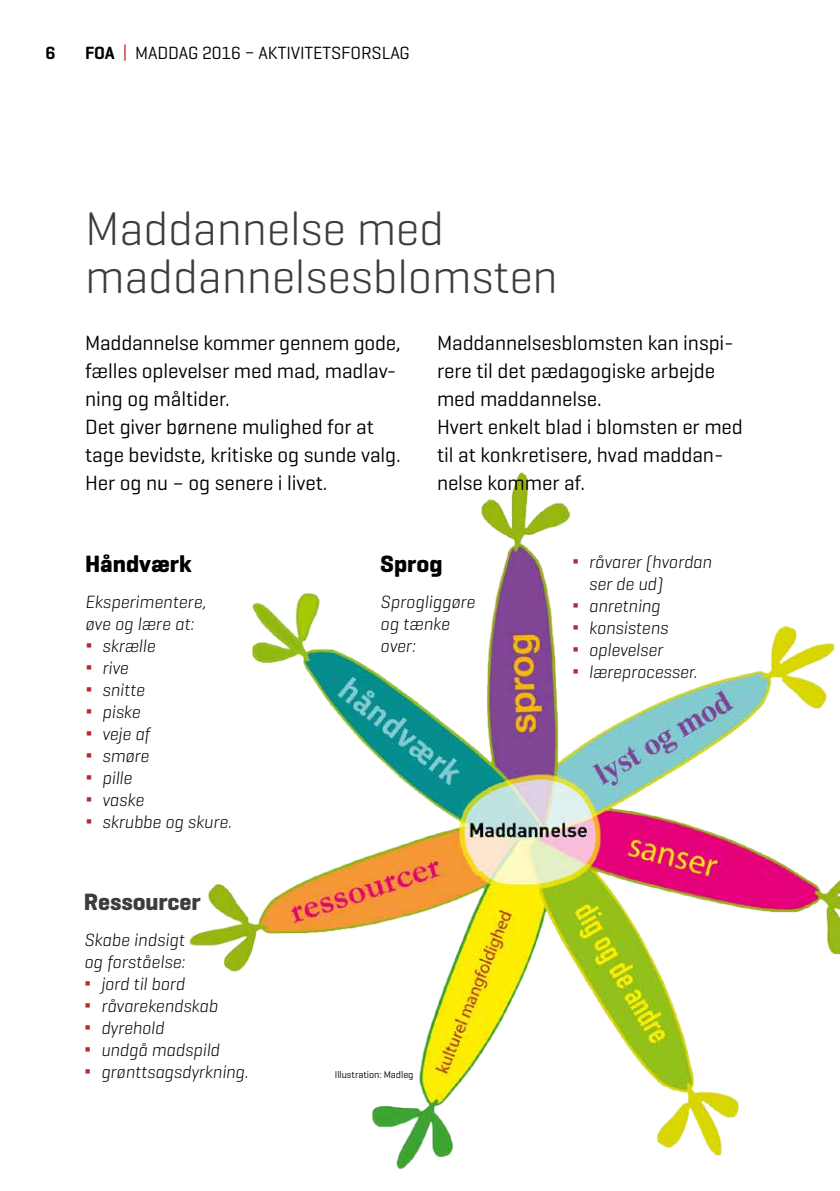
<style>
.page{position:relative;width:840px;height:1191px;background:#fff}
.page>*{position:absolute;margin:0;border:0;box-sizing:border-box;transform-origin:0 0}
.t1{font:300 48px/48px "Geogrotesque";letter-spacing:-.005em;color:#3c3c3b}
.t2{font:700 24px "Geogrotesque";color:#000}
.t3{font:700 24px "Geogrotesque";letter-spacing:-.005em;color:#3c3c3b}
.t4{font:21px/28px "Geogrotesque";letter-spacing:-.005em;color:#000}
.t5{font:italic 300 18px/22px "Geogrotesque";letter-spacing:-.005em;color:#000}
.t6{font:18px "Geogrotesque";letter-spacing:-.005em;color:#000}
.t7{font:600 18px "Geogrotesque";color:#000}
.t8{font:10px "Geogrotesque";letter-spacing:-.005em;color:#000}
.s1{font-weight:600}
.s2{color:#ba2a30}
.s3{font-weight:400;font-style:normal;font-size:21px;color:#ba2a30}
</style>
<div class="page">
<img style="left:189px;top:472px;width:650px;height:698px">
<p class="t7" style="left:45px;top:42px;width:12px">6</p>
<p class="t6" style="left:85px;top:42px;width:326px"><span class="s1">FOA</span> <span class="s2">|</span> MADDAG 2016 – AKTIVITETSFORSLAG</p>
<h1 class="t1" style="left:85px;top:203px;width:474px">Maddannelse med maddannelsesblomsten</h1>
<p class="t4" style="left:85px;top:328px;width:317px">Maddannelse kommer gennem gode, fælles oplevelser med mad, madlav&shy;ning og måltider.<br>Det giver børnene mulighed for at tage bevidste, kritiske og sunde valg.<br>Her og nu – og senere i livet.</p>
<p class="t4" style="left:437px;top:328px;width:307px">Maddannelsesblomsten kan inspi-- rere til det pædagogiske arbejde med maddannelse.<br>Hvert enkelt blad i blomsten er med til at konkretisere, hvad maddan&shy;nelse kommer af.</p>
<p class="t2" style="left:85px;top:549px;width:108px">Håndværk</p>
<p class="t5" style="left:85px;top:590px;width:148px">Eksperimentere, øve og lære at:<br><span class="s3">∆</span> skrælle<br><span class="s3">∆</span> rive<br><span class="s3">∆</span> snitte<br><span class="s3">∆</span> piske<br><span class="s3">∆</span> veje af<br><span class="s3">∆</span> smøre<br><span class="s3">∆</span> pille<br><span class="s3">∆</span> vaske<br><span class="s3">∆</span> skrubbe og skure.</p>
<p class="t3" style="left:84px;top:886px;width:118px">Ressourcer</p>
<p class="t5" style="left:84px;top:928px;width:166px">Skabe indsigt<br>og forståelse:<br><span class="s3">∆</span> jord til bord<br><span class="s3">∆</span> råvarekendskab<br><span class="s3">∆</span> dyrehold<br><span class="s3">∆</span> undgå madspild<br><span class="s3">∆</span> grønttsagsdyrkning.</p>
<p class="t2" style="left:380px;top:549px;width:64px">Sprog</p>
<p class="t5" style="left:380px;top:590px;width:96px">Sprogliggøre og tænke over:</p>
<p class="t8" style="left:334px;top:1068px;width:80px">Illustration: Madleg</p>
<p class="t5" style="left:571px;top:550px;width:141px"><span class="s3">∆</span> råvarer (hvordan</p>
<p class="t5" style="left:588px;top:572px;width:76px">ser de ud)</p>
<p class="t5" style="left:571px;top:594px;width:90px"><span class="s3">∆</span> anretning</p>
<p class="t5" style="left:571px;top:616px;width:98px"><span class="s3">∆</span> konsistens</p>
<p class="t5" style="left:571px;top:638px;width:93px"><span class="s3">∆</span> oplevelser</p>
<p class="t5" style="left:571px;top:660px;width:127px"><span class="s3">∆</span> læreprocesser.</p>
</div>
